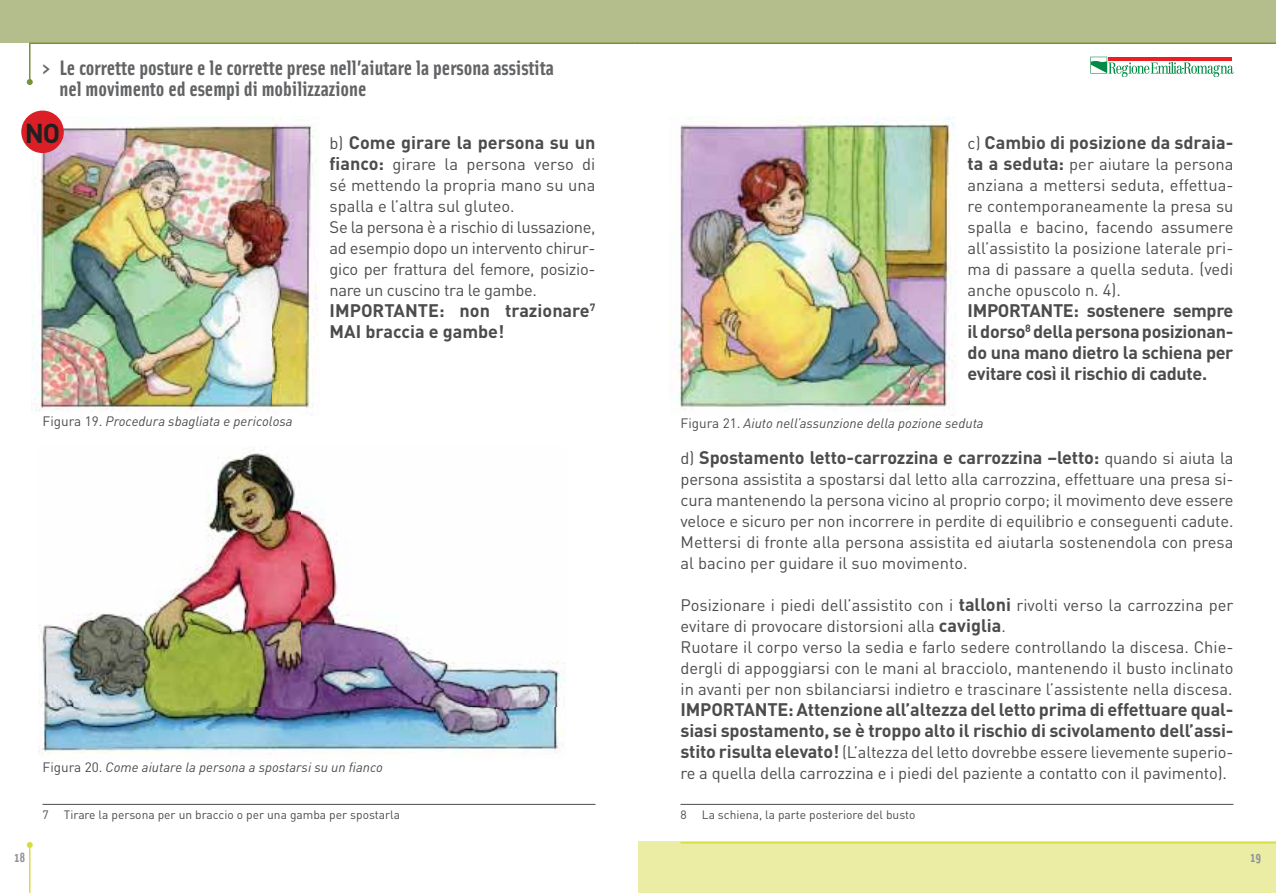
<style>
.page{position:relative;width:1276px;height:893px;background:#fff}
.page>*{position:absolute;margin:0;border:0;box-sizing:border-box;transform-origin:0 0}
.t1{font:700 27px "DIN";color:#231f1f}
.t2{font:21px/21px "Solex Bold Lining";color:#626365}
.t3{font:700 18px/21px "DIN";letter-spacing:-.01em;color:#4c4c4e}
.t4{font:16.5px/21px "DIN";color:#4c4c4e;text-align:justify}
.t5{font:16.5px/21px "DIN";letter-spacing:-.02em;color:#4c4c4e}
.t6{font:italic 13.5px "DIN";color:#4c4c4e}
.t7{font:700 13.5px "Solex";color:#939497}
.t8{font:12px "DIN";color:#4c4c4e}
.s1{font-style:normal}
.s2{font-weight:400;font-size:16.5px}
.s3{font-weight:700;font-size:18px}
</style>
<div class="page">
<div style="left:0;top:0;width:638px;height:43px;background:#b4bd8c"></div>
<hr style="left:29px;top:845px;width:2px;height:48px;background:#d7de40">
<svg style="left:27px;top:842px;width:6px;height:6px"></svg>
<div style="left:638px;top:842px;width:637px;height:51px;background:#eaeda3"></div>
<div style="left:638px;top:0;width:637px;height:43px;background:#b4bd8c"></div>
<svg style="left:27px;top:42px;width:1248px;height:43px"></svg>
<hr style="left:680px;top:842px;width:595px;height:1px;background:#d7de40">
<img style="left:669px;top:117px;width:287px;height:298px">
<img style="left:38px;top:450px;width:528px;height:305px">
<img style="left:32px;top:117px;width:286px;height:298px">
<div style="left:21px;top:111px;width:43px;height:42px;background:#da1f27;border-radius:50%"></div>
<hr style="left:680px;top:804px;width:553px;height:1px;background:#4c4c4e">
<hr style="left:43px;top:804px;width:552px;height:1px;background:#4c4c4e">
<p class="t2" style="left:60px;top:60px;width:496px;text-indent:-17px">&gt; Le corrette posture e le corrette prese nell’aiutare la persona assistita nel movimento ed esempi di mobilizzazione</p>
<h1 class="t1" style="left:25px;top:124px;width:37px">NO</h1>
<p class="t6" style="left:43px;top:416px;width:251px"><span class="s1">Figura 19.</span> Procedura sbagliata e pericolosa</p>
<p class="t3" style="left:330px;top:133px;width:267px"><span class="s2">b)</span> Come girare la persona su un</p>
<p class="t5" style="left:330px;top:155px;width:267px"><span class="s3">fianco:</span> girare la persona verso di sé mettendo la propria mano su una spalla e l’altra sul gluteo.<br>Se la persona è a rischio di lussazione, ad esempio dopo un intervento chirur&shy;gico per frattura del femore, posizio&shy;nare un cuscino tra le gambe.</p>
<p class="t3" style="left:330px;top:301px;width:267px">IMPORTANTE: non trazionare<sup>7<br></sup>MAI braccia e gambe!</p>
<p class="t6" style="left:43px;top:762px;width:342px"><span class="s1">Figura 20.</span> Come aiutare la persona a spostarsi su un fianco</p>
<p class="t8" style="left:43px;top:810px;width:359px">7 Tirare la persona per un braccio o per una gamba per spostarla</p>
<p class="t3" style="left:967px;top:133px;width:267px"><span class="s2">c)</span> Cambio di posizione da sdraia-</p>
<p class="t4" style="left:967px;top:155px;width:267px"><span class="s3">ta a seduta:</span> per aiutare la persona anziana a mettersi seduta, effettua&shy;re contemporaneamente la presa su spalla e bacino, facendo assumere all’assistito la posizione laterale pri&shy;ma di passare a quella seduta. (vedi anche opuscolo n. 4).</p>
<p class="t3" style="left:967px;top:301px;width:267px;text-align:justify">IMPORTANTE: sostenere sempre il dorso<sup>8</sup> della persona posizionan&shy;do una mano dietro la schiena per evitare così il rischio di cadute.</p>
<p class="t6" style="left:680px;top:418px;width:305px"><span class="s1">Figura 21.</span> Aiuto nell’assunzione della pozione seduta</p>
<p class="t3" style="left:680px;top:448px;width:554px"><span class="s2">d)</span> Spostamento letto-carrozzina e carrozzina –letto: <span class="s2">quando si aiuta la</span></p>
<p class="t4" style="left:680px;top:470px;width:554px">persona assistita a spostarsi dal letto alla carrozzina, effettuare una presa si&shy;cura mantenendo la persona vicino al proprio corpo; il movimento deve essere veloce e sicuro per non incorrere in perdite di equilibrio e conseguenti cadute.<br>Mettersi di fronte alla persona assistita ed aiutarla sostenendola con presa al bacino per guidare il suo movimento.</p>
<p class="t4" style="left:680px;top:596px;width:554px;text-align:left">Posizionare i piedi dell’assistito con i <span class="s3">talloni</span> rivolti verso la carrozzina per evitare di provocare distorsioni alla <span class="s3">caviglia</span>.<br>Ruotare il corpo verso la sedia e farlo sedere controllando la discesa. Chie&shy;dergli di appoggiarsi con le mani al bracciolo, mantenendo il busto inclinato in avanti per non sbilanciarsi indietro e trascinare l’assistente nella discesa.</p>
<p class="t3" style="left:680px;top:700px;width:554px">IMPORTANTE: Attenzione all’altezza del letto prima di effettuare qual&shy;siasi spostamento, se è troppo alto il rischio di scivolamento dell’assi-</p>
<p class="t4" style="left:680px;top:743px;width:554px"><span class="s3">stito risulta elevato!</span> (L’altezza del letto dovrebbe essere lievemente superio&shy;re a quella della carrozzina e i piedi del paziente a contatto con il pavimento).</p>
<p class="t8" style="left:680px;top:810px;width:236px">8 La schiena, la parte posteriore del busto</p>
<p class="t7" style="left:15px;top:852px;width:12px">18</p>
<p class="t7" style="left:1250px;top:852px;width:12px">19</p>
</div>
